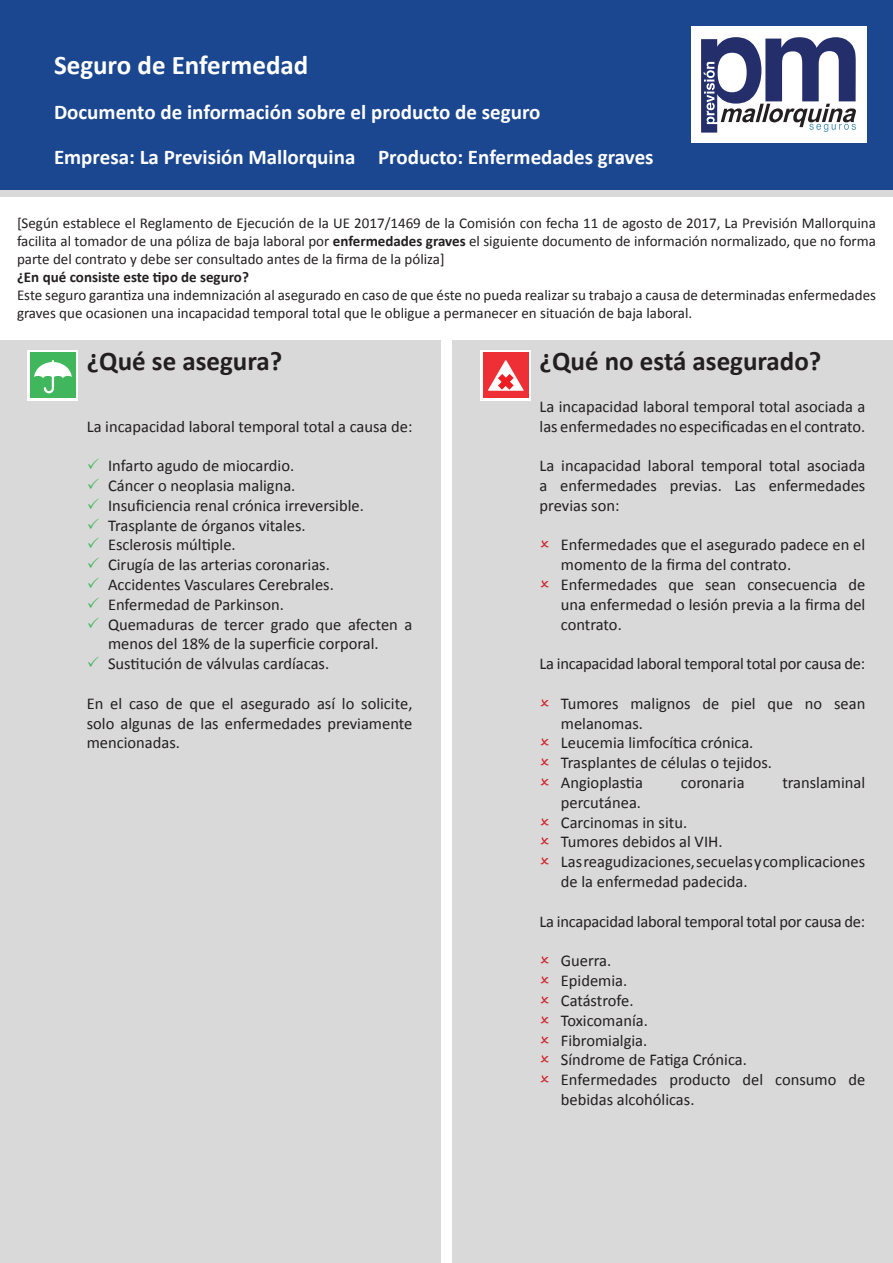
<style>
.page{position:relative;width:893px;height:1263px;background:#fff}
.page>*{position:absolute;margin:0;border:0;box-sizing:border-box;transform-origin:0 0}
.t1{font:700 27px "Calibri";color:#231f20}
.t2{font:700 27px "Calibri";color:#fff}
.t3{font:700 21px "Calibri";color:#fff}
.t4{font:16.5px/19.8px "Calibri";color:#231f20}
.t5{font:15px/18px "Calibri";color:#231f20;text-align:justify}
.t6{font:700 15px "Calibri";color:#231f20}
.s1{font-weight:700}
</style>
<div class="page">
<div style="left:0;top:0;width:893px;height:190px;background:#1b4790"></div>
<div style="left:691px;top:27px;width:175px;height:116px;background:#fff"></div>
<svg style="left:701px;top:37px;width:155px;height:96px"></svg>
<div style="left:0;top:340px;width:440px;height:923px;background:#d9d9d9"></div>
<div style="left:453px;top:340px;width:440px;height:923px;background:#d9d9d9"></div>
<svg style="left:28px;top:350px;width:50px;height:51px"></svg>
<div style="left:30px;top:353px;width:45px;height:45px;background:#40b75c"></div>
<svg style="left:34px;top:360px;width:38px;height:34px"></svg>
<div style="left:0;top:190px;width:893px;height:7px;background:#d9d9d9"></div>
<svg style="left:480px;top:350px;width:51px;height:51px"></svg>
<div style="left:483px;top:353px;width:45px;height:45px;background:#ee3036"></div>
<svg style="left:488px;top:360px;width:36px;height:31px"></svg>
<p class="t2" style="left:54px;top:49px;width:256px">Seguro de Enfermedad</p>
<p class="t3" style="left:54px;top:99px;width:488px">Documento de información sobre el producto de seguro</p>
<p class="t3" style="left:54px;top:144px;width:601px">Empresa: La Previsión Mallorquina Producto: Enfermedades graves</p>
<p class="t5" style="left:17px;top:214px;width:860px">[Según establece el Reglamento de Ejecución de la UE 2017/1469 de la Comisión con fecha 11 de agosto de 2017, La Previsión Mallorquina facilita al tomador de una póliza de baja laboral por <span class="s1">enfermedades graves</span> el siguiente documento de información normalizado, que no forma parte del contrato y debe ser consultado antes de la firma de la póliza]</p>
<p class="t6" style="left:17px;top:268px;width:233px">¿En qué consiste este tipo de seguro?</p>
<p class="t5" style="left:17px;top:286px;width:860px">Este seguro garantiza una indemnización al asegurado en caso de que éste no pueda realizar su trabajo a causa de determinadas enfermedades graves que ocasionen una incapacidad temporal total que le obligue a permanecer en situación de baja laboral.</p>
<p class="t1" style="left:540px;top:345px;width:283px">¿Qué no está asegurado?</p>
<p class="t4" style="left:540px;top:396px;width:327px">La incapacidad laboral temporal total asociada a las enfermedades no especificadas en el contrato.</p>
<p class="t4" style="left:540px;top:455px;width:327px;text-align:justify">La incapacidad laboral temporal total asociada a enfermedades previas. Las enfermedades previas son:</p>
<p class="t4" style="left:561px;top:534px;width:306px">Enfermedades que el asegurado padece en el momento de la firma del contrato.</p>
<p class="t4" style="left:561px;top:574px;width:306px;text-align:justify">Enfermedades que sean consecuencia de una enfermedad o lesión previa a la firma del contrato.</p>
<p class="t4" style="left:540px;top:653px;width:327px">La incapacidad laboral temporal total por causa de:</p>
<p class="t4" style="left:561px;top:693px;width:306px">Tumores malignos de piel que no sean melanomas.</p>
<p class="t4" style="left:561px;top:732px;width:194px">Leucemia limfocítica crónica.</p>
<p class="t4" style="left:561px;top:752px;width:213px">Trasplantes de células o tejidos.</p>
<p class="t4" style="left:561px;top:772px;width:84px">Angioplastia</p>
<p class="t4" style="left:681px;top:772px;width:65px">coronaria</p>
<p class="t4" style="left:782px;top:772px;width:84px">translaminal</p>
<p class="t4" style="left:561px;top:792px;width:82px">percutánea.</p>
<p class="t4" style="left:561px;top:811px;width:128px">Carcinomas in situ.</p>
<p class="t4" style="left:561px;top:831px;width:163px">Tumores debidos al VIH.</p>
<p class="t4" style="left:561px;top:851px;width:306px">Las reagudizaciones, secuelas y complicaciones de la enfermedad padecida.</p>
<p class="t4" style="left:540px;top:910px;width:327px">La incapacidad laboral temporal total por causa de:</p>
<p class="t4" style="left:561px;top:950px;width:52px">Guerra.</p>
<p class="t4" style="left:561px;top:970px;width:68px">Epidemia.</p>
<p class="t4" style="left:561px;top:990px;width:74px">Catástrofe.</p>
<p class="t4" style="left:561px;top:1009px;width:89px">Toxicomanía.</p>
<p class="t4" style="left:561px;top:1029px;width:88px">Fibromialgia.</p>
<p class="t4" style="left:561px;top:1049px;width:188px">Síndrome de Fatiga Crónica.</p>
<p class="t4" style="left:561px;top:1069px;width:306px">Enfermedades producto del consumo de bebidas alcohólicas.</p>
<p class="t1" style="left:87px;top:345px;width:197px">¿Qué se asegura?</p>
<p class="t4" style="left:87px;top:415px;width:327px">La incapacidad laboral temporal total a causa de:</p>
<p class="t4" style="left:108px;top:455px;width:188px">Infarto agudo de miocardio.</p>
<p class="t4" style="left:108px;top:475px;width:189px">Cáncer o neoplasia maligna.</p>
<p class="t4" style="left:108px;top:495px;width:257px">Insuficiencia renal crónica irreversible.</p>
<p class="t4" style="left:108px;top:514px;width:199px">Trasplante de órganos vitales.</p>
<p class="t4" style="left:108px;top:534px;width:129px">Esclerosis múltiple.</p>
<p class="t4" style="left:108px;top:554px;width:223px">Cirugía de las arterias coronarias.</p>
<p class="t4" style="left:108px;top:574px;width:227px">Accidentes Vasculares Cerebrales.</p>
<p class="t4" style="left:108px;top:594px;width:177px">Enfermedad de Parkinson.</p>
<p class="t4" style="left:108px;top:613px;width:306px">Quemaduras de tercer grado que afecten a menos del 18% de la superficie corporal.</p>
<p class="t4" style="left:108px;top:653px;width:223px">Sustitución de válvulas cardíacas.</p>
<p class="t4" style="left:87px;top:693px;width:327px;text-align:justify">En el caso de que el asegurado así lo solicite, solo algunas de las enfermedades previamente mencionadas.</p>
</div>
